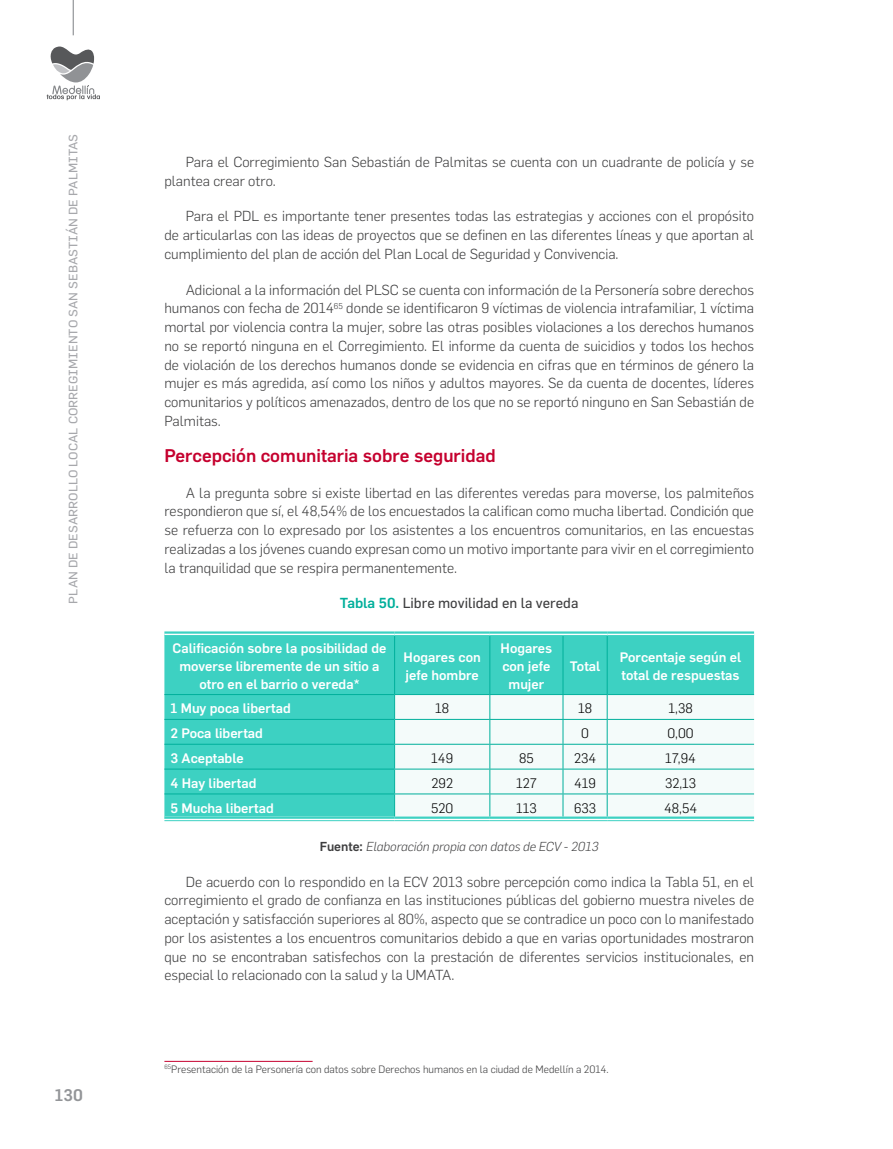
<style>
.page{position:relative;width:893px;height:1149px;background:#fff}
.page>*{position:absolute;margin:0;border:0;box-sizing:border-box;transform-origin:0 0}
.Heading_5{font:500 18px "Flama";color:#c5002e}
.t1{font:500 16.5px "Flama";color:#939598}
.t2{font:300 14.25px/18.8px "Flama";color:#3e3e3f;text-align:justify}
.t3{font:14.25px "Flama";color:#3e3e3f}
.t4{font:500 13.5px/18px "Flama";color:#fff;text-align:center}
.t5{font:300 13.5px "Flama";color:#000}
.Fuente{font:italic 300 12.75px "Flama";color:#3e3e3f}
.t6{font:12px "Flama";color:#a7a8ac;scale:1.06 1}
.t7{font:300 10.5px "Flama";color:#3e3e3f}
.s1{font-weight:500;color:#00af9b}
.s2{font-weight:500;font-style:normal}
</style>
<div class="page">
<svg style="left:47px;top:46px;width:53px;height:54px"></svg>
<hr style="left:73px;top:0;width:1px;height:35px;background:#939598">
<div style="left:164px;top:636px;width:590px;height:180px;background:#3dd1c2"></div>
<div style="left:395px;top:695px;width:359px;height:121px;background:#f4fbfa"></div>
<svg style="left:164px;top:633px;width:231px;height:2px"></svg>
<svg style="left:395px;top:633px;width:95px;height:2px"></svg>
<svg style="left:490px;top:633px;width:73px;height:1px"></svg>
<svg style="left:563px;top:633px;width:44px;height:1px"></svg>
<svg style="left:607px;top:633px;width:147px;height:2px"></svg>
<svg style="left:164px;top:818px;width:231px;height:1px"></svg>
<svg style="left:395px;top:818px;width:95px;height:1px"></svg>
<svg style="left:490px;top:818px;width:73px;height:1px"></svg>
<svg style="left:563px;top:818px;width:44px;height:1px"></svg>
<svg style="left:607px;top:818px;width:147px;height:1px"></svg>
<hr style="left:394px;top:635px;width:1px;height:59px;background:#00af9b">
<hr style="left:489px;top:635px;width:1px;height:59px;background:#00af9b">
<hr style="left:563px;top:635px;width:1px;height:59px;background:#00af9b">
<hr style="left:607px;top:635px;width:1px;height:59px;background:#00af9b">
<hr style="left:164px;top:694px;width:231px;height:1px;background:#00af9b">
<hr style="left:395px;top:694px;width:95px;height:1px;background:#00af9b">
<hr style="left:490px;top:694px;width:73px;height:1px;background:#00af9b">
<hr style="left:563px;top:694px;width:44px;height:1px;background:#00af9b">
<hr style="left:607px;top:694px;width:147px;height:1px;background:#00af9b">
<hr style="left:164px;top:718px;width:231px;height:1px;background:#00af9b">
<hr style="left:395px;top:718px;width:95px;height:1px;background:#00af9b">
<hr style="left:490px;top:718px;width:73px;height:1px;background:#00af9b">
<hr style="left:563px;top:718px;width:44px;height:1px;background:#00af9b">
<hr style="left:607px;top:718px;width:147px;height:1px;background:#00af9b">
<hr style="left:164px;top:743px;width:231px;height:1px;background:#00af9b">
<hr style="left:395px;top:743px;width:95px;height:1px;background:#00af9b">
<hr style="left:490px;top:743px;width:73px;height:1px;background:#00af9b">
<hr style="left:563px;top:743px;width:44px;height:1px;background:#00af9b">
<hr style="left:607px;top:743px;width:147px;height:1px;background:#00af9b">
<hr style="left:164px;top:768px;width:231px;height:1px;background:#00af9b">
<hr style="left:395px;top:768px;width:95px;height:1px;background:#00af9b">
<hr style="left:490px;top:768px;width:73px;height:1px;background:#00af9b">
<hr style="left:563px;top:768px;width:44px;height:1px;background:#00af9b">
<hr style="left:607px;top:768px;width:147px;height:1px;background:#00af9b">
<hr style="left:164px;top:793px;width:231px;height:1px;background:#00af9b">
<hr style="left:395px;top:793px;width:95px;height:1px;background:#00af9b">
<svg style="left:394px;top:694px;width:1px;height:122px"></svg>
<hr style="left:490px;top:793px;width:73px;height:1px;background:#00af9b">
<svg style="left:489px;top:694px;width:1px;height:122px"></svg>
<hr style="left:563px;top:793px;width:44px;height:1px;background:#00af9b">
<svg style="left:563px;top:695px;width:1px;height:121px"></svg>
<hr style="left:607px;top:793px;width:147px;height:1px;background:#00af9b">
<svg style="left:607px;top:694px;width:1px;height:122px"></svg>
<hr style="left:164px;top:631px;width:231px;height:2px;background:#3dd1c2">
<hr style="left:164px;top:635px;width:231px;height:1px;background:#3dd1c2">
<hr style="left:395px;top:631px;width:95px;height:2px;background:#3dd1c2">
<hr style="left:395px;top:635px;width:95px;height:1px;background:#3dd1c2">
<hr style="left:490px;top:631px;width:73px;height:2px;background:#3dd1c2">
<hr style="left:490px;top:635px;width:73px;height:1px;background:#3dd1c2">
<hr style="left:563px;top:631px;width:44px;height:2px;background:#3dd1c2">
<hr style="left:563px;top:635px;width:44px;height:1px;background:#3dd1c2">
<hr style="left:607px;top:631px;width:147px;height:2px;background:#3dd1c2">
<hr style="left:607px;top:635px;width:147px;height:1px;background:#3dd1c2">
<hr style="left:164px;top:816px;width:231px;height:2px;background:#3dd1c2">
<hr style="left:164px;top:820px;width:231px;height:1px;background:#3dd1c2">
<hr style="left:395px;top:816px;width:95px;height:2px;background:#3dd1c2">
<hr style="left:395px;top:820px;width:95px;height:1px;background:#3dd1c2">
<hr style="left:490px;top:816px;width:73px;height:2px;background:#3dd1c2">
<hr style="left:490px;top:820px;width:73px;height:1px;background:#3dd1c2">
<hr style="left:563px;top:816px;width:44px;height:2px;background:#3dd1c2">
<hr style="left:563px;top:820px;width:44px;height:1px;background:#3dd1c2">
<hr style="left:607px;top:816px;width:147px;height:2px;background:#3dd1c2">
<hr style="left:607px;top:820px;width:147px;height:1px;background:#3dd1c2">
<hr style="left:164px;top:1060px;width:149px;height:1px;background:#c5002e">
<p class="t6" style="left:66px;top:603px;width:444px;rotate:-90deg">PLAN DE DESARROLLO LOCAL CORREGIMIENTO SAN SEBASTIÁN DE PALMITAS</p>
<p class="t1" style="left:55px;top:1082px;width:29px">130</p>
<p class="t2" style="left:164px;top:151px;width:591px;text-indent:21px">Para el Corregimiento San Sebastián de Palmitas se cuenta con un cuadrante de policía y se plantea crear otro.</p>
<p class="t2" style="left:164px;top:206px;width:591px;text-indent:21px">Para el PDL es importante tener presentes todas las estrategias y acciones con el propósito de articularlas con las ideas de proyectos que se definen en las diferentes líneas y que aportan al cumplimiento del plan de acción del Plan Local de Seguridad y Convivencia.</p>
<p class="t2" style="left:164px;top:279px;width:591px;text-indent:21px">Adicional a la información del PLSC se cuenta con información de la Personería sobre derechos humanos con fecha de 2014<sup>65</sup> donde se identificaron 9 víctimas de violencia intrafamiliar, 1 víctima mortal por violencia contra la mujer, sobre las otras posibles violaciones a los derechos humanos no se reportó ninguna en el Corregimiento. El informe da cuenta de suicidios y todos los hechos de violación de los derechos humanos donde se evidencia en cifras que en términos de género la mujer es más agredida, así como los niños y adultos mayores. Se da cuenta de docentes, líderes comunitarios y políticos amenazados, dentro de los que no se reportó ninguno en San Sebastián de Palmitas.</p>
<p class="Heading_5" style="left:164px;top:442px;width:333px">Percepción comunitaria sobre seguridad</p>
<p class="t2" style="left:164px;top:482px;width:591px;text-indent:21px">A la pregunta sobre si existe libertad en las diferentes veredas para moverse, los palmiteños respondieron que sí, el 48,54% de los encuestados la califican como mucha libertad. Condición que se refuerza con lo expresado por los asistentes a los encuentros comunitarios, en las encuestas realizadas a los jóvenes cuando expresan como un motivo importante para vivir en el corregimiento la tranquilidad que se respira permanentemente.</p>
<p class="t3" style="left:340px;top:594px;width:240px"><span class="s1">Tabla 50.</span> Libre movilidad en la vereda</p>
<p class="t4" style="left:173px;top:637px;width:215px">Calificación sobre la posibilidad de moverse libremente de un sitio a otro en el barrio o vereda*</p>
<p class="t4" style="left:404px;top:646px;width:79px;text-align:left">Hogares con jefe hombre</p>
<p class="t4" style="left:501px;top:637px;width:53px">Hogares con jefe mujer</p>
<p class="t4" style="left:570px;top:655px;width:32px">Total</p>
<p class="t4" style="left:620px;top:646px;width:123px;text-align:left">Porcentaje según el total de respuestas</p>
<p class="t4" style="left:170px;top:698px;width:122px">1 Muy poca libertad</p>
<p class="t5" style="left:435px;top:699px;width:16px">18</p>
<p class="t5" style="left:578px;top:699px;width:16px">18</p>
<p class="t5" style="left:669px;top:699px;width:26px">1,38</p>
<p class="t4" style="left:170px;top:723px;width:94px">2 Poca libertad</p>
<p class="t5" style="left:581px;top:724px;width:9px">0</p>
<p class="t5" style="left:667px;top:724px;width:28px">0,00</p>
<p class="t4" style="left:170px;top:748px;width:75px">3 Aceptable</p>
<p class="t5" style="left:431px;top:749px;width:23px">149</p>
<p class="t5" style="left:519px;top:749px;width:16px">85</p>
<p class="t5" style="left:574px;top:749px;width:24px">234</p>
<p class="t5" style="left:665px;top:749px;width:32px">17,94</p>
<p class="t4" style="left:170px;top:772px;width:88px">4 Hay libertad</p>
<p class="t5" style="left:431px;top:773px;width:23px">292</p>
<p class="t5" style="left:516px;top:773px;width:22px">127</p>
<p class="t5" style="left:574px;top:773px;width:23px">419</p>
<p class="t5" style="left:665px;top:773px;width:33px">32,13</p>
<p class="t4" style="left:170px;top:797px;width:105px">5 Mucha libertad</p>
<p class="t5" style="left:431px;top:798px;width:24px">520</p>
<p class="t5" style="left:516px;top:798px;width:22px">113</p>
<p class="t5" style="left:574px;top:798px;width:24px">633</p>
<p class="t5" style="left:664px;top:798px;width:34px">48,54</p>
<p class="Fuente" style="left:320px;top:837px;width:280px"><span class="s2">Fuente:</span> Elaboración propia con datos de ECV - 2013</p>
<p class="t2" style="left:164px;top:871px;width:591px;text-indent:21px">De acuerdo con lo respondido en la ECV 2013 sobre percepción como indica la Tabla 51, en el corregimiento el grado de confianza en las instituciones públicas del gobierno muestra niveles de aceptación y satisfacción superiores al 80%, aspecto que se contradice un poco con lo manifestado por los asistentes a los encuentros comunitarios debido a que en varias oportunidades mostraron que no se encontraban satisfechos con la prestación de diferentes servicios institucionales, en especial lo relacionado con la salud y la UMATA.</p>
<p class="t7" style="left:164px;top:1061px;width:446px"><sup>65</sup>Presentación de la Personería con datos sobre Derechos humanos en la ciudad de Medellín a 2014.</p>
</div>
